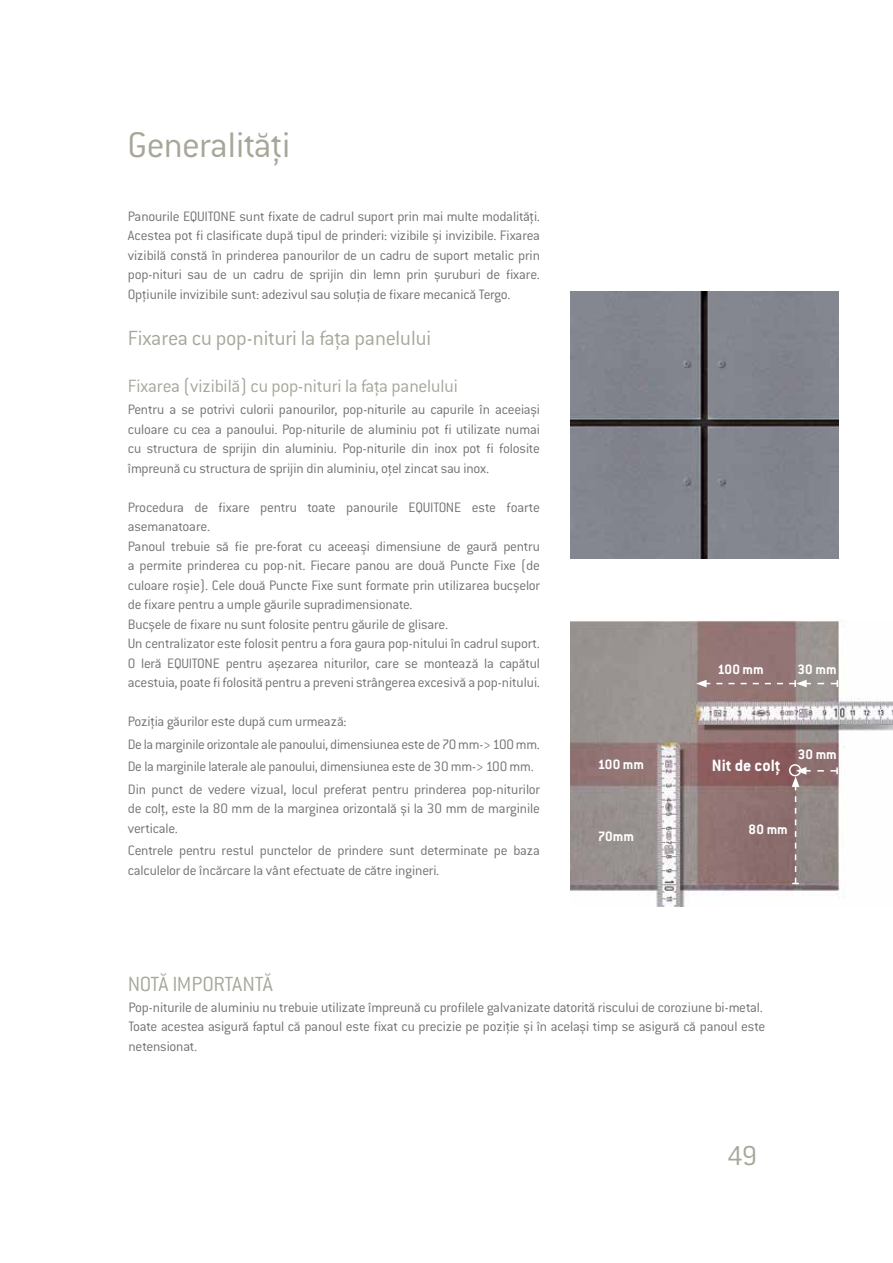
<style>
.page{position:relative;width:893px;height:1263px;background:#fff}
.page>*{position:absolute;margin:0;border:0;box-sizing:border-box;transform-origin:0 0}
.t1{font:300 39px "ITC Conduit LTCE";letter-spacing:-.02em;color:#a7a699}
.t2{font:300 30px "ITC Conduit LTCE";color:#a7a699}
.t3{font:300 22.5px "ITC Conduit LTCE";letter-spacing:-.015em;color:#a7a699}
.t4{font:300 19.5px "ITC Conduit LTCE";letter-spacing:-.01em;color:#a7a699}
.t5{font:700 18px "ITC Conduit LTCE";color:#fff}
.t6{font:300 15px/19.5px "ITC Conduit LTCE";letter-spacing:-.015em;color:#717073}
.t7{font:700 15px "ITC Conduit LTCE";color:#fff}
</style>
<div class="page">
<img style="left:571px;top:620px;width:322px;height:287px">
<div style="left:789px;top:764px;width:12px;height:12px;border:2px solid #fff;border-radius:50%"></div>
<svg style="left:792px;top:767px;width:46px;height:117px;background:#938785"></svg>
<svg style="left:696px;top:680px;width:142px;height:7px"></svg>
<img style="left:571px;top:291px;width:267px;height:267px">
<h1 class="t1" style="left:128px;top:124px;width:164px">Generalităţi</h1>
<p class="t6" style="left:128px;top:206px;width:414px;text-align:justify">Panourile EQUITONE sunt fixate de cadrul suport prin mai multe modalităţi.<br>Acestea pot fi clasificate după tipul de prinderi: vizibile şi invizibile. Fixarea vizibilă constă în prinderea panourilor de un cadru de suport metalic prin pop-nituri sau de un cadru de sprijin din lemn prin șuruburi de fixare.<br>Opţiunile invizibile sunt: adezivul sau soluţia de fixare mecanică Tergo.</p>
<h3 class="t3" style="left:128px;top:326px;width:305px">Fixarea cu pop-nituri la faţa panelului</h3>
<h3 class="t4" style="left:128px;top:375px;width:332px">Fixarea (vizibilă) cu pop-nituri la faţa panelului</h3>
<p class="t6" style="left:128px;top:400px;width:414px;text-align:justify">Pentru a se potrivi culorii panourilor, pop-niturile au capurile în aceeiași culoare cu cea a panoului. Pop-niturile de aluminiu pot fi utilizate numai cu structura de sprijin din aluminiu. Pop-niturile din inox pot fi folosite împreună cu structura de sprijin din aluminiu, oţel zincat sau inox.</p>
<p class="t6" style="left:128px;top:497px;width:414px">Procedura de fixare pentru toate panourile EQUITONE este foarte asemanatoare.<br>Panoul trebuie să fie pre-forat cu aceeaşi dimensiune de gaură pentru a permite prinderea cu pop-nit. Fiecare panou are două Puncte Fixe (de culoare roşie). Cele două Puncte Fixe sunt formate prin utilizarea bucșelor de fixare pentru a umple găurile supradimensionate.<br>Bucșele de fixare nu sunt folosite pentru găurile de glisare.<br>Un centralizator este folosit pentru a fora gaura pop-nitului în cadrul suport.<br>O leră EQUITONE pentru așezarea niturilor, care se montează la capătul acestuia, poate fi folosită pentru a preveni strângerea excesivă a pop-nitului.</p>
<p class="t6" style="left:128px;top:710px;width:414px;line-height:22.5px">Poziţia găurilor este după cum urmează:<br>De la marginile orizontale ale panoului, dimensiunea este de 70 mm-&gt; 100 mm.<br>De la marginile laterale ale panoului, dimensiunea este de 30 mm-&gt; 100 mm.<br>Din punct de vedere vizual, locul preferat pentru prinderea pop-niturilor</p>
<p class="t6" style="left:128px;top:799px;width:414px">de colţ, este la 80 mm de la marginea orizontală și la 30 mm de marginile verticale.</p>
<p class="t6" style="left:128px;top:841px;width:414px">Centrele pentru restul punctelor de prindere sunt determinate pe baza calculelor de încărcare la vânt efectuate de către ingineri.</p>
<h3 class="t3" style="left:128px;top:971px;width:146px">NOTĂ IMPORTANTĂ</h3>
<p class="t7" style="left:598px;top:755px;width:48px">100 mm</p>
<p class="t7" style="left:598px;top:827px;width:38px">70mm</p>
<p class="t7" style="left:717px;top:660px;width:48px">100 mm</p>
<p class="t7" style="left:797px;top:660px;width:41px">30 mm</p>
<p class="t5" style="left:712px;top:754px;width:70px">Nit de colţ</p>
<p class="t7" style="left:798px;top:745px;width:41px">30 mm</p>
<p class="t7" style="left:749px;top:821px;width:41px">80 mm</p>
<p class="t6" style="left:128px;top:997px;width:638px">Pop-niturile de aluminiu nu trebuie utilizate împreună cu profilele galvanizate datorită riscului de coroziune bi-metal.<br>Toate acestea asigură faptul că panoul este fixat cu precizie pe poziţie și în același timp se asigură că panoul este netensionat.</p>
<h2 class="t2" style="left:727px;top:1139px;width:31px">49</h2>
</div>
